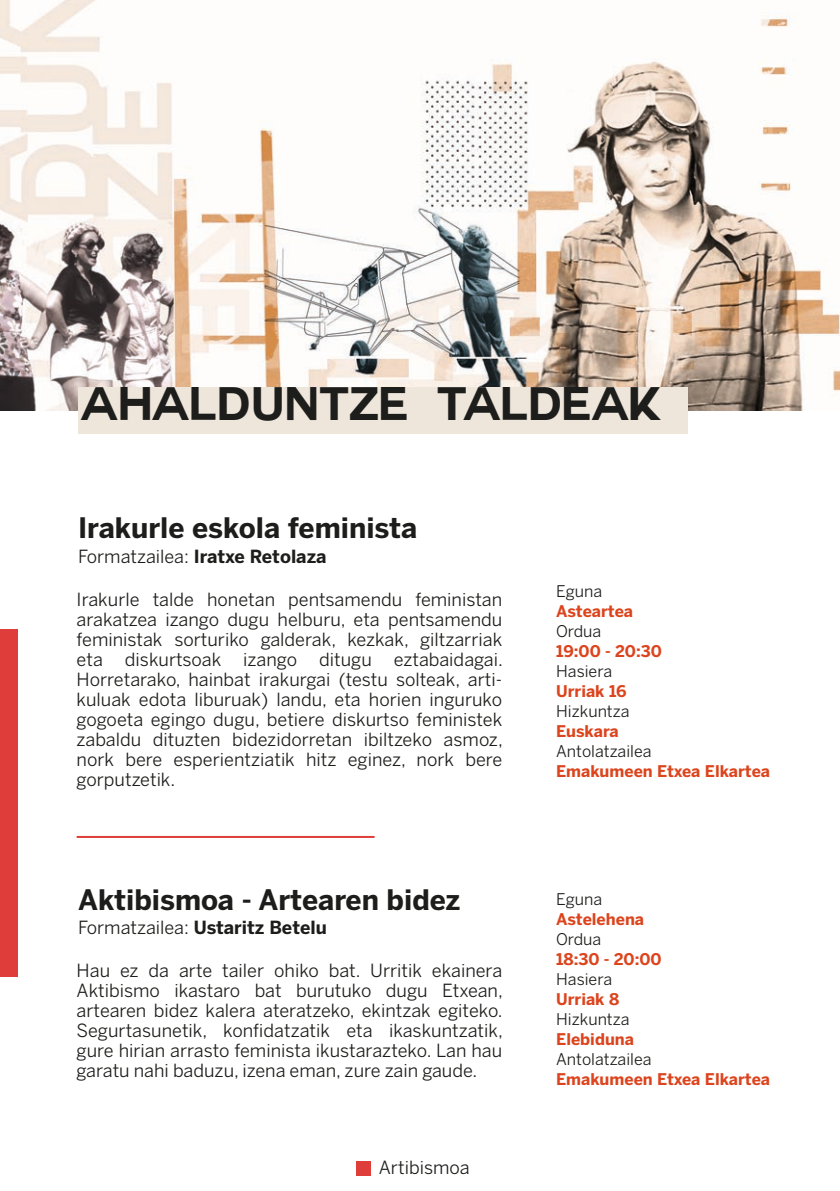
<style>
.page{position:relative;width:840px;height:1191px;background:#fff}
.page>*{position:absolute;margin:0;border:0;box-sizing:border-box;transform-origin:0 0}
.t1{font:700 46px "Couture";color:#1d1d1b}
.t2{font:700 28px "Benton Sans";color:#1d1d1b}
.t3{font:18px/20px "Benton Sans";color:#1d1d1b;text-align:justify}
.t4{font:700 18px "Benton Sans";color:#1d1d1b}
.t5{font:700 16px "Benton Sans";color:#dc441d}
.t6{font:16px "Benton Sans";color:#1d1d1b}
.s1{font-weight:400}
</style>
<div class="page">
<img style="left:0;top:0;width:839px;height:410px">
<div style="left:356px;top:1160px;width:14px;height:15px;background:#de3d3a"></div>
<div style="left:0;top:629px;width:17px;height:348px;background:#de3d3a"></div>
<hr style="left:77px;top:836px;width:297px;height:2px;background:#de3d3a">
<div style="left:78px;top:387px;width:609px;height:47px;background:#eee6db"></div>
<h1 class="t1" style="left:81px;top:382px;width:582px">AHALDUNTZE TALDEAK</h1>
<h2 class="t2" style="left:78px;top:511px;width:341px">Irakurle eskola feminista</h2>
<p class="t4" style="left:78px;top:545px;width:250px"><span class="s1">Formatzailea:</span> Iratxe Retolaza</p>
<p class="t3" style="left:77px;top:589px;width:427px">Irakurle talde honetan pentsamendu feministan arakatzea izango dugu helburu, eta pentsamendu feministak sorturiko galderak, kezkak, giltzarriak eta diskurtsoak izango ditugu eztabaidagai.<br>Horretarako, hainbat irakurgai (testu solteak, arti&shy;kuluak edota liburuak) landu, eta horien inguruko gogoeta egingo dugu, betiere diskurtso feministek zabaldu dituzten bidezidorretan ibiltzeko asmoz, nork bere esperientziatik hitz eginez, nork bere gorputzetik.</p>
<h2 class="t2" style="left:78px;top:882px;width:383px">Aktibismoa - Artearen bidez</h2>
<p class="t4" style="left:78px;top:916px;width:250px"><span class="s1">Formatzailea:</span> Ustaritz Betelu</p>
<p class="t3" style="left:77px;top:960px;width:427px">Hau ez da arte tailer ohiko bat. Urritik ekainera Aktibismo ikastaro bat burutuko dugu Etxean, artearen bidez kalera ateratzeko, ekintzak egiteko.<br>Segurtasunetik, konfidatzatik eta ikaskuntzatik, gure hirian arrasto feminista ikustarazteko. Lan hau garatu nahi baduzu, izena eman, zure zain gaude.</p>
<p class="t3" style="left:378px;top:1157px;width:92px">Artibismoa</p>
<p class="t6" style="left:556px;top:582px;width:47px">Eguna</p>
<p class="t5" style="left:556px;top:602px;width:78px">Asteartea</p>
<p class="t6" style="left:556px;top:622px;width:47px">Ordua</p>
<p class="t5" style="left:556px;top:642px;width:107px">19:00 - 20:30</p>
<p class="t6" style="left:556px;top:662px;width:57px">Hasiera</p>
<p class="t5" style="left:556px;top:682px;width:72px">Urriak 16</p>
<p class="t6" style="left:556px;top:702px;width:75px">Hizkuntza</p>
<p class="t5" style="left:556px;top:722px;width:64px">Euskara</p>
<p class="t6" style="left:556px;top:742px;width:97px">Antolatzailea</p>
<p class="t5" style="left:556px;top:762px;width:215px">Emakumeen Etxea Elkartea</p>
<p class="t6" style="left:556px;top:889px;width:47px">Eguna</p>
<p class="t5" style="left:556px;top:909px;width:89px">Astelehena</p>
<p class="t6" style="left:556px;top:929px;width:47px">Ordua</p>
<p class="t5" style="left:556px;top:949px;width:107px">18:30 - 20:00</p>
<p class="t6" style="left:556px;top:969px;width:57px">Hasiera</p>
<p class="t5" style="left:556px;top:989px;width:64px">Urriak 8</p>
<p class="t6" style="left:556px;top:1009px;width:75px">Hizkuntza</p>
<p class="t5" style="left:556px;top:1029px;width:79px">Elebiduna</p>
<p class="t6" style="left:556px;top:1049px;width:97px">Antolatzailea</p>
<p class="t5" style="left:556px;top:1069px;width:215px">Emakumeen Etxea Elkartea</p>
</div>
